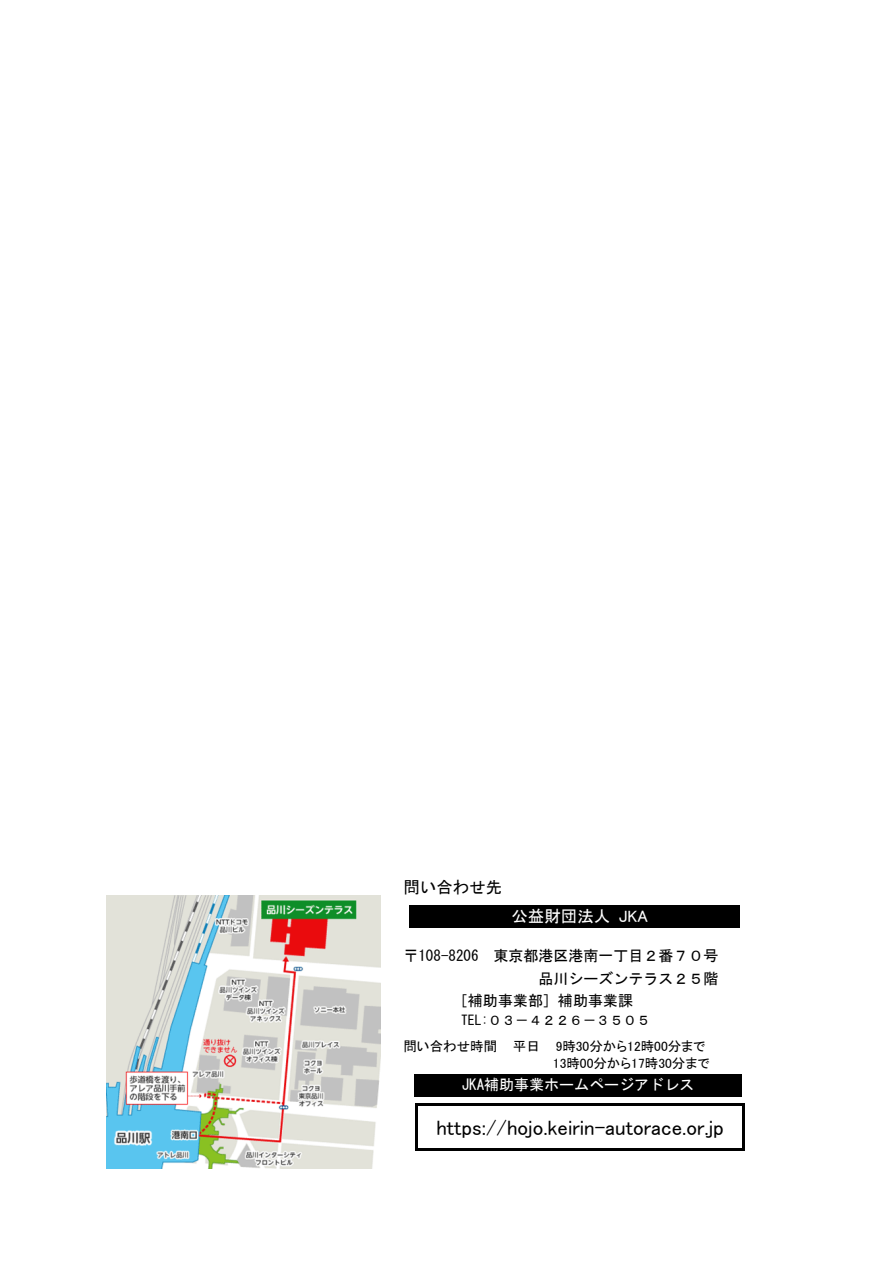
<style>
.page{position:relative;width:893px;height:1263px;background:#fff}
.page>*{position:absolute;margin:0;border:0;box-sizing:border-box;transform-origin:0 0}
.t1{font:21px "MS P Gothic";color:#000}
.t2{font:16.5px "MS P Gothic";color:#fff}
.t3{font:16.5px "MS Gothic";color:#000}
.t4{font:15px "MS Gothic";color:#000}
.t5{font:15px "MS Gothic";color:#fff}
.t6{font:13.5px/17.5px "MS P Gothic";color:#000}
.t7{font:13.5px "MS Gothic";color:#000}
</style>
<div class="page">
<div style="left:410px;top:905px;width:329px;height:22px;background:#000"></div>
<svg style="left:409px;top:905px;width:1px;height:22px"></svg>
<hr style="left:409px;top:927px;width:330px;height:1px;background:#000">
<svg style="left:739px;top:905px;width:1px;height:23px"></svg>
<div style="left:415px;top:1075px;width:326px;height:21px;background:#000"></div>
<hr style="left:414px;top:1074px;width:328px;height:1px;background:#000">
<svg style="left:414px;top:1075px;width:1px;height:21px"></svg>
<hr style="left:414px;top:1096px;width:327px;height:1px;background:#000">
<svg style="left:741px;top:1075px;width:1px;height:22px"></svg>
<hr style="left:415px;top:1104px;width:330px;height:2px;background:#000">
<hr style="left:415px;top:1106px;width:2px;height:45px;background:#000">
<hr style="left:415px;top:1148px;width:327px;height:3px;background:#000">
<hr style="left:742px;top:1106px;width:3px;height:45px;background:#000">
<img style="left:106px;top:895px;width:274px;height:274px">
<p class="t3" style="left:403px;top:879px;width:101px">問い合わせ先</p>
<p class="t2" style="left:511px;top:908px;width:138px">公益財団法人 JKA</p>
<p class="t4" style="left:403px;top:948px;width:317px">〒108-8206 東京都港区港南一丁目２番７０号</p>
<p class="t4" style="left:538px;top:971px;width:182px">品川シーズンテラス２５階</p>
<p class="t4" style="left:453px;top:993px;width:182px">［補助事業部］補助事業課</p>
<p class="t7" style="left:461px;top:1013px;width:191px">TEL:０３－４２２６－３５０５</p>
<p class="t6" style="left:553px;top:1037px;width:158px;text-indent:-150px">問い合わせ時間 平日 9時30分から12時00分まで<br>13時00分から17時30分まで</p>
<p class="t5" style="left:462px;top:1077px;width:234px">JKA補助事業ホームページアドレス</p>
<h1 class="t1" style="left:436px;top:1117px;width:289px">https://hojo.keirin-autorace.or.jp</h1>
</div>
